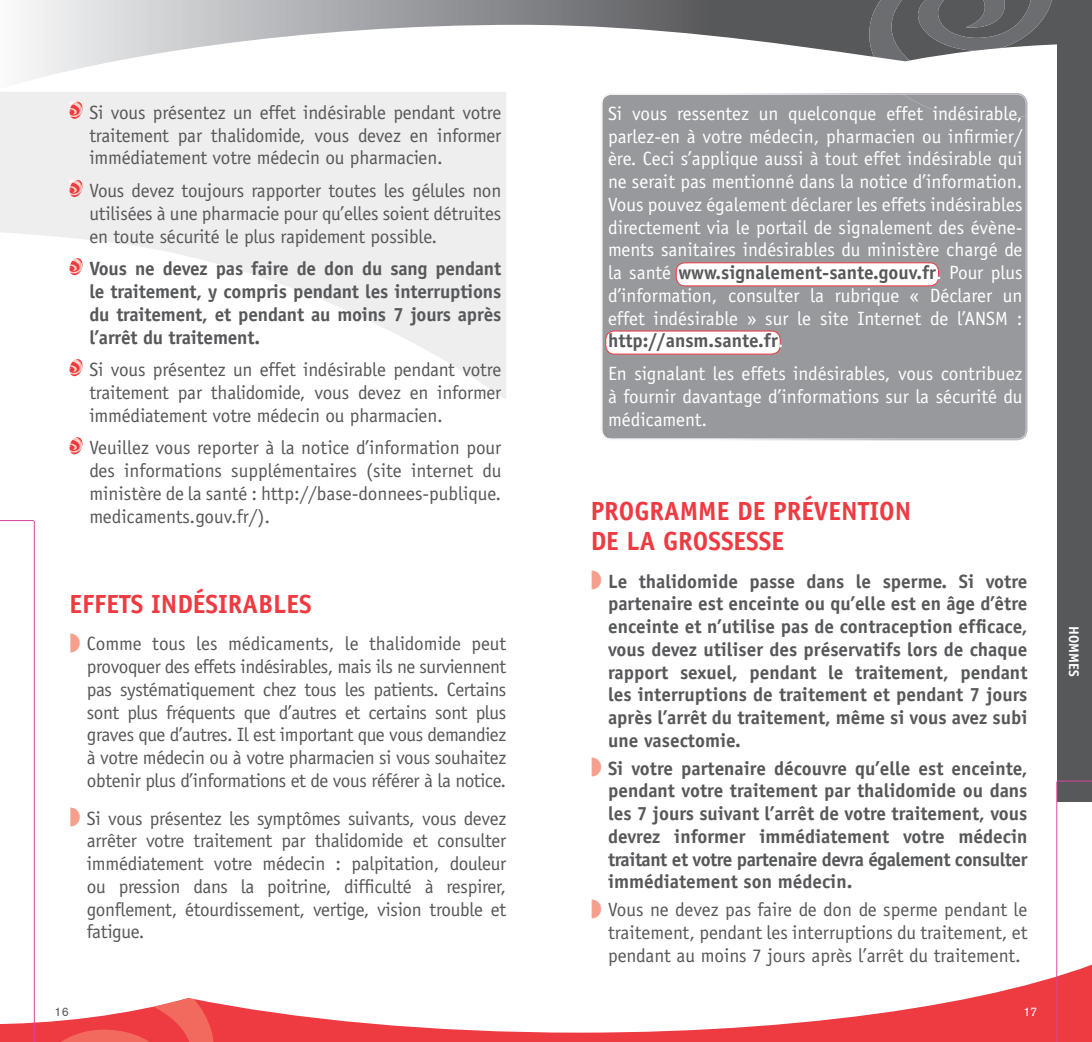
<style>
.page{position:relative;width:1092px;height:1042px;background:#fff}
.page>*{position:absolute;margin:0;border:0;box-sizing:border-box;transform-origin:0 0}
.t1{font:700 26.25px/29.8px "Officina Sans";color:#ee3a41}
.t2{font:19.25px/22.8px "Officina Sans";letter-spacing:-.01em;color:#57585a;text-align:justify}
.t3{font:700 19.25px/22.8px "Officina Sans";letter-spacing:-.01em;color:#57585a;text-align:justify}
.t4{font:19.25px/22.8px "Officina Sans";color:#fff;text-align:justify}
.t5{font:700 14px "Officina Sans";color:#fff}
.t6{font:12.25px "Akzidenz Grotesk BE";color:#57585a}
.t7{font:12.25px "Akzidenz Grotesk BE";color:#fff}
.s1{color:#f69f8d}
.s2{font-weight:700;color:#57585a}
</style>
<div class="page">
<svg style="left:25px;top:0;width:842px;height:81px"></svg>
<svg style="left:0;top:946px;width:1091px;height:96px"></svg>
<svg style="left:3px;top:961px;width:210px;height:81px"></svg>
<svg style="left:0;top:92px;width:506px;height:307px;fill:#eeeeef"></svg>
<div style="left:602px;top:93px;width:425px;height:347px;background:#97999c"></div>
<svg style="left:867px;top:0;width:190px;height:119px"></svg>
<div style="left:676px;top:263px;width:262px;height:23px;background:#fff;border-radius:9px"></div>
<div style="left:676px;top:263px;width:262px;height:23px;border:1px solid #ee3a41;border-radius:9px"></div>
<div style="left:605px;top:331px;width:175px;height:23px;background:#fff;border-radius:9px"></div>
<div style="left:605px;top:331px;width:175px;height:23px;border:1px solid #ee3a41;border-radius:9px"></div>
<svg style="left:69px;top:102px;width:14px;height:17px"></svg>
<svg style="left:69px;top:180px;width:14px;height:17px"></svg>
<svg style="left:69px;top:258px;width:14px;height:18px"></svg>
<svg style="left:69px;top:359px;width:14px;height:18px"></svg>
<svg style="left:69px;top:437px;width:14px;height:18px"></svg>
<hr style="left:34px;top:521px;width:1px;height:521px;background:#da4599">
<div style="left:1057px;top:0;width:34px;height:802px;background:#57585a"></div>
<hr style="left:0;top:520px;width:34px;height:1px;background:#da4599">
<hr style="left:1056px;top:781px;width:1px;height:261px;background:#da4599">
<hr style="left:1057px;top:780px;width:34px;height:1px;background:#da4599">
<p class="t2" style="left:89px;top:101px;width:413px">Si vous présentez un effet indésirable pendant votre traitement par thalidomide, vous devez en informer immédiatement votre médecin ou pharmacien.</p>
<p class="t2" style="left:89px;top:179px;width:413px">Vous devez toujours rapporter toutes les gélules non utilisées à une pharmacie pour qu’elles soient détruites en toute sécurité le plus rapidement possible.</p>
<p class="t3" style="left:89px;top:257px;width:413px">Vous ne devez pas faire de don du sang pendant le traitement, y compris pendant les interruptions du traitement, et pendant au moins 7 jours après l’arrêt du traitement.</p>
<p class="t2" style="left:89px;top:358px;width:413px">Si vous présentez un effet indésirable pendant votre traitement par thalidomide, vous devez en informer immédiatement votre médecin ou pharmacien.</p>
<p class="t2" style="left:89px;top:436px;width:413px">Veuillez vous reporter à la notice d’information pour des informations supplémentaires (site internet du ministère de la santé : http://base-donnees-publique. medicaments.gouv.fr/).</p>
<h1 class="t1" style="left:69px;top:589px;width:243px">EFFETS INDÉSIRABLES</h1>
<p class="t2" style="left:87px;top:632px;width:421px;text-indent:-17px"><span class="s1">◗</span> Comme tous les médicaments, le thalidomide peut provoquer des effets indésirables, mais ils ne surviennent pas systématiquement chez tous les patients. Certains sont plus fréquents que d’autres et certains sont plus graves que d’autres. Il est important que vous demandiez à votre médecin ou à votre pharmacien si vous souhaitez obtenir plus d’informations et de vous référer à la notice.</p>
<p class="t2" style="left:87px;top:807px;width:421px;text-indent:-17px"><span class="s1">◗</span> Si vous présentez les symptômes suivants, vous devez arrêter votre traitement par thalidomide et consulter immédiatement votre médecin : palpitation, douleur ou pression dans la poitrine, difficulté à respirer, gonflement, étourdissement, vertige, vision trouble et fatigue.</p>
<p class="t4" style="left:608px;top:102px;width:416px">Si vous ressentez un quelconque effet indésirable, parlez-en à votre médecin, pharmacien ou infirmier/ ère. Ceci s’applique aussi à tout effet indésirable qui ne serait pas mentionné dans la notice d’information.<br>Vous pouvez également déclarer les effets indésirables directement via le portail de signalement des évène&shy;ments sanitaires indésirables du ministère chargé de la santé <span class="s2">www.signalement-sante.gouv.fr</span>. Pour plus d’information, consulter la rubrique « Déclarer un effet indésirable » sur le site Internet de l’ANSM : <span class="s2">http://ansm.sante.fr</span>.</p>
<p class="t4" style="left:608px;top:362px;width:416px">En signalant les effets indésirables, vous contribuez à fournir davantage d’informations sur la sécurité du médicament.</p>
<h1 class="t1" style="left:590px;top:496px;width:322px">PROGRAMME DE PRÉVENTION<br>DE LA GROSSESSE</h1>
<p class="t3" style="left:608px;top:569px;width:421px;text-indent:-17px"><span class="s1">◗</span> Le thalidomide passe dans le sperme. Si votre partenaire est enceinte ou qu’elle est en âge d’être enceinte et n’utilise pas de contraception efficace, vous devez utiliser des préservatifs lors de chaque rapport sexuel, pendant le traitement, pendant les interruptions de traitement et pendant 7 jours après l’arrêt du traitement, même si vous avez subi une vasectomie.</p>
<p class="t3" style="left:608px;top:756px;width:421px;text-indent:-17px"><span class="s1">◗</span> Si votre partenaire découvre qu’elle est enceinte, pendant votre traitement par thalidomide ou dans les 7 jours suivant l’arrêt de votre traitement, vous devrez informer immédiatement votre médecin traitant et votre partenaire devra également consulter immédiatement son médecin.</p>
<p class="t2" style="left:608px;top:898px;width:421px;text-indent:-17px"><span class="s1">◗</span> Vous ne devez pas faire de don de sperme pendant le traitement, pendant les interruptions du traitement, et pendant au moins 7 jours après l’arrêt du traitement.</p>
<p class="t6" style="left:55px;top:1005px;width:16px">16</p>
<p class="t7" style="left:1023px;top:1005px;width:15px">17</p>
<p class="t5" style="left:1082px;top:626px;width:52px;rotate:90deg">HOMMES</p>
</div>
